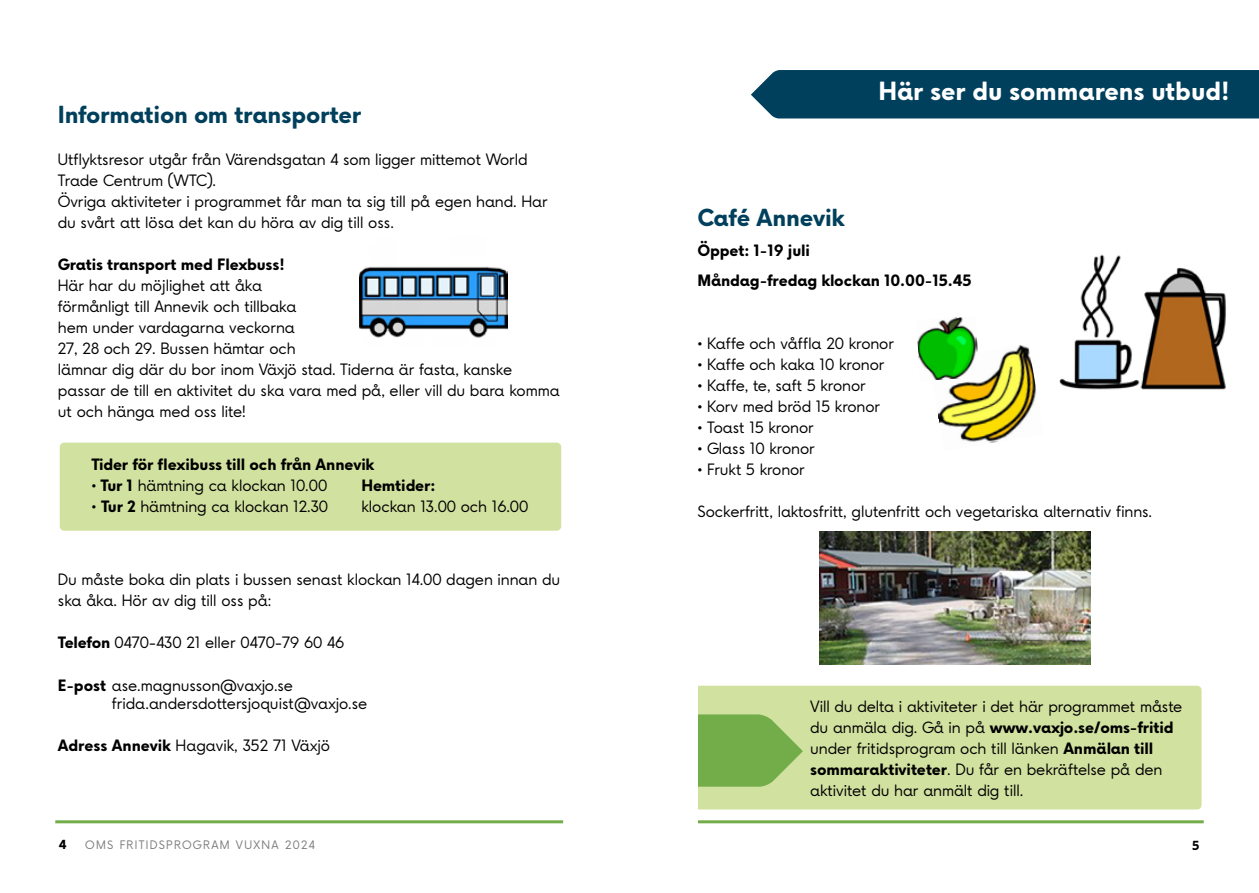
<style>
.page{position:relative;width:1259px;height:893px;background:#fff}
.page>*{position:absolute;margin:0;border:0;box-sizing:border-box;transform-origin:0 0}
.t1{font:700 24px "Vaxjo Now";letter-spacing:-.01em;color:#fff}
.t2{font:700 22.5px "Vaxjo Now";letter-spacing:-.01em;color:#00405c}
.t3{font:15px/21px "Vaxjo Now";letter-spacing:-.005em;color:#000}
.t4{font:700 15px/30px "Vaxjo Now";letter-spacing:-.005em;color:#000}
.t5{font:700 12px "Vaxjo Now";color:#000}
.t6{font:11.25px "Vaxjo Now";letter-spacing:.12em;color:#7c7b7b}
.s1{font-weight:700}
</style>
<div class="page">
<hr style="left:55px;top:820px;width:508px;height:3px;background:#72ad4a">
<hr style="left:694px;top:820px;width:509px;height:3px;background:#72ad4a">
<div style="left:694px;top:686px;width:507px;height:123px;background:#d1e19f;border-radius:5px"></div>
<svg style="left:697px;top:714px;width:106px;height:73px"></svg>
<div style="left:585px;top:674px;width:112px;height:209px;background:#fff"></div>
<div style="left:60px;top:443px;width:501px;height:88px;background:#d1e19f;border-radius:5px"></div>
<div style="left:751px;top:70px;width:508px;height:48px;background:#00405c"></div>
<img style="left:937px;top:345px;width:99px;height:98px">
<img style="left:917px;top:317px;width:62px;height:64px">
<img style="left:1059px;top:254px;width:167px;height:136px">
<img style="left:359px;top:266px;width:148px;height:72px">
<img style="left:820px;top:531px;width:270px;height:133px">
<h2 class="t2" style="left:58px;top:99px;width:305px">Information om transporter</h2>
<p class="t3" style="left:58px;top:149px;width:491px">Utflyktsresor utgår från Värendsgatan 4 som ligger mittemot World Trade Centrum (WTC).<br>Övriga aktiviteter i programmet får man ta sig till på egen hand. Har du svårt att lösa det kan du höra av dig till oss.</p>
<p class="t4" style="left:58px;top:250px;width:228px">Gratis transport med Flexbuss!</p>
<p class="t3" style="left:58px;top:275px;width:503px">Här har du möjlighet att åka<br>förmånligt till Annevik och tillbaka<br>hem under vardagarna veckorna<br>27, 28 och 29. Bussen hämtar och<br>lämnar dig där du bor inom Växjö stad. Tiderna är fasta, kanske passar de till en aktivitet du ska vara med på, eller vill du bara komma ut och hänga med oss lite!</p>
<p class="t4" style="left:91px;top:449px;width:285px">Tider för flexibuss till och från Annevik</p>
<p class="t3" style="left:91px;top:475px;width:237px">• <span class="s1">Tur 1</span> hämtning ca klockan 10.00</p>
<p class="t4" style="left:361px;top:470px;width:75px">Hemtider:</p>
<p class="t3" style="left:91px;top:496px;width:238px">• <span class="s1">Tur 2</span> hämtning ca klockan 12.30</p>
<p class="t3" style="left:361px;top:496px;width:168px">klockan 13.00 och 16.00</p>
<p class="t3" style="left:58px;top:569px;width:504px">Du måste boka din plats i bussen senast klockan 14.00 dagen innan du ska åka. Hör av dig till oss på:</p>
<p class="t3" style="left:58px;top:632px;width:288px"><span class="s1">Telefon</span> 0470-430 21 eller 0470-79 60 46</p>
<p class="t3" style="left:112px;top:676px;width:257px;line-height:18px;text-indent:-54px"><span class="s1">E-post</span> ase.magnusson@vaxjo.se frida.andersdottersjoquist@vaxjo.se</p>
<p class="t3" style="left:58px;top:735px;width:274px"><span class="s1">Adress Annevik</span> Hagavik, 352 71 Växjö</p>
<h1 class="t1" style="left:878px;top:74px;width:352px">Här ser du sommarens utbud!</h1>
<h2 class="t2" style="left:697px;top:202px;width:149px">Café Annevik</h2>
<p class="t4" style="left:697px;top:236px;width:275px">Öppet: 1-19 juli<br>Måndag-fredag klockan 10.00-15.45</p>
<p class="t3" style="left:697px;top:333px;width:198px">• Kaffe och våffla 20 kronor</p>
<p class="t3" style="left:697px;top:354px;width:189px">• Kaffe och kaka 10 kronor</p>
<p class="t3" style="left:697px;top:375px;width:170px">• Kaffe, te, saft 5 kronor</p>
<p class="t3" style="left:697px;top:396px;width:184px">• Korv med bröd 15 kronor</p>
<p class="t3" style="left:697px;top:417px;width:118px">• Toast 15 kronor</p>
<p class="t3" style="left:697px;top:438px;width:119px">• Glass 10 kronor</p>
<p class="t3" style="left:697px;top:459px;width:109px">• Frukt 5 kronor</p>
<p class="t3" style="left:697px;top:501px;width:456px">Sockerfritt, laktosfritt, glutenfritt och vegetariska alternativ finns.</p>
<p class="t3" style="left:810px;top:696px;width:374px">Vill du delta i aktiviteter i det här programmet måste du anmäla dig. Gå in på <span class="s1">www.vaxjo.se/oms-fritid </span>under fritidsprogram och till länken <span class="s1">Anmälan till sommaraktiviteter</span>. Du får en bekräftelse på den aktivitet du har anmält dig till.</p>
<p class="t5" style="left:59px;top:836px;width:9px">4</p>
<p class="t6" style="left:85px;top:837px;width:231px">OMS FRITIDSPROGRAM VUXNA 2024</p>
<p class="t5" style="left:1192px;top:837px;width:9px">5</p>
</div>
